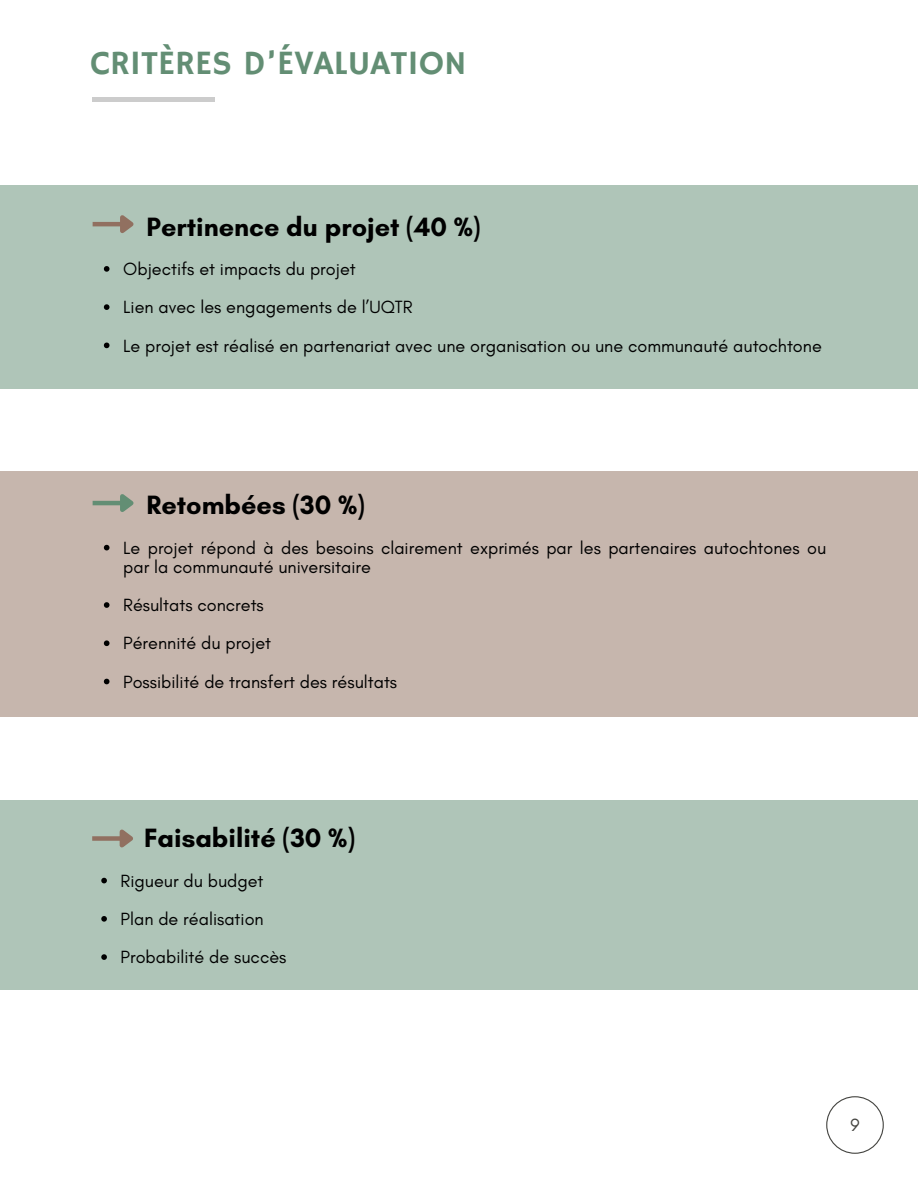
<style>
.page{position:relative;width:918px;height:1188px;background:#fff}
.page>*{position:absolute;margin:0;border:0;box-sizing:border-box;transform-origin:0 0}
.t1{font:34.05px "Hammersmith One";color:#638e74}
.t2{font:700 27px "Glacial Indifference";color:#000}
.t3{font:18px/38.2px "Glacial Indifference";color:#000}
.t4{font:18px "Glacial Indifference";color:#444440}
</style>
<div class="page">
<div style="left:93px;top:97px;width:122px;height:5px;background:#ccc"></div>
<div style="left:0;top:185px;width:918px;height:204px;background:#afc5b8"></div>
<svg style="left:104px;top:266px;width:5px;height:6px"></svg>
<svg style="left:104px;top:304px;width:5px;height:6px"></svg>
<svg style="left:104px;top:343px;width:5px;height:5px"></svg>
<hr style="left:93px;top:222px;width:28px;height:4px;background:#917060">
<svg style="left:116px;top:215px;width:18px;height:18px"></svg>
<div style="left:0;top:471px;width:918px;height:246px;background:#c6b6ad"></div>
<svg style="left:104px;top:545px;width:5px;height:5px"></svg>
<svg style="left:104px;top:602px;width:5px;height:6px"></svg>
<svg style="left:104px;top:640px;width:5px;height:6px"></svg>
<svg style="left:104px;top:679px;width:5px;height:5px"></svg>
<hr style="left:93px;top:501px;width:28px;height:4px;background:#638e74">
<svg style="left:116px;top:494px;width:18px;height:18px"></svg>
<div style="left:0;top:800px;width:918px;height:189px;background:#afc5b8"></div>
<svg style="left:101px;top:878px;width:6px;height:5px"></svg>
<svg style="left:101px;top:916px;width:6px;height:6px"></svg>
<svg style="left:101px;top:954px;width:6px;height:6px"></svg>
<div style="left:92px;top:836px;width:29px;height:5px;background:#917060"></div>
<svg style="left:116px;top:829px;width:17px;height:19px"></svg>
<svg style="left:826px;top:1096px;width:58px;height:58px"></svg>
<h1 class="t1" style="left:90px;top:43px;width:378px">CRITÈRES D’ÉVALUATION</h1>
<h2 class="t2" style="left:147px;top:210px;width:336px">Pertinence du projet (40 %)</h2>
<p class="t3" style="left:123px;top:250px;width:700px">Objectifs et impacts du projet<br>Lien avec les engagements de l’UQTR<br>Le projet est réalisé en partenariat avec une organisation ou une communauté autochtone</p>
<h2 class="t2" style="left:147px;top:489px;width:220px">Retombées (30 %)</h2>
<p class="t3" style="left:123px;top:538px;width:704px;line-height:19.2px">Le projet répond à des besoins clairement exprimés par les partenaires autochtones ou par la communauté universitaire</p>
<p class="t3" style="left:123px;top:586px;width:275px">Résultats concrets<br>Pérennité du projet<br>Possibilité de transfert des résultats</p>
<h2 class="t2" style="left:144px;top:822px;width:213px">Faisabilité (30 %)</h2>
<p class="t3" style="left:121px;top:861px;width:167px">Rigueur du budget<br>Plan de réalisation<br>Probabilité de succès</p>
<p class="t4" style="left:850px;top:1114px;width:11px">9</p>
</div>
